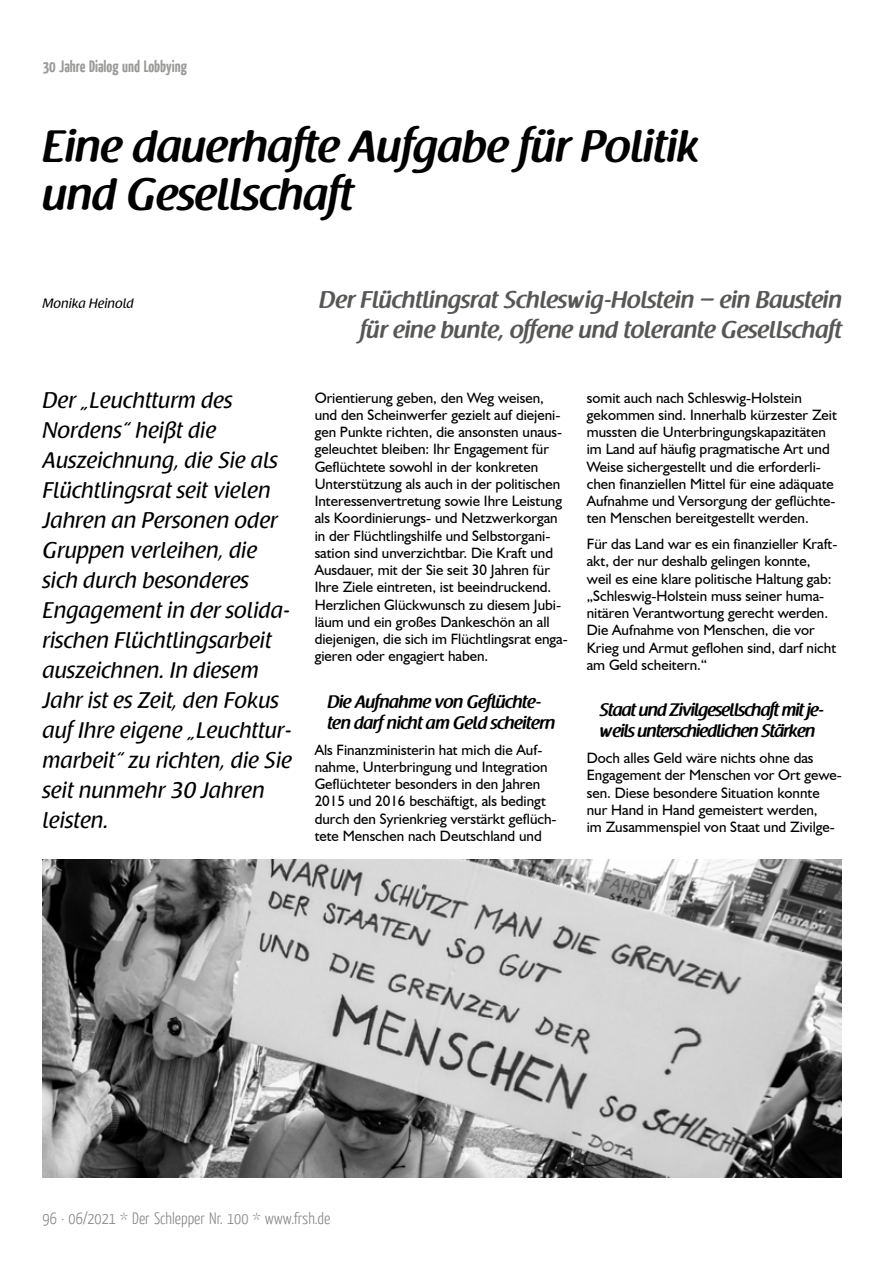
<style>
.page{position:relative;width:893px;height:1263px;background:#fff}
.page>*{position:absolute;margin:0;border:0;box-sizing:border-box;transform-origin:0 0}
.t1{font:600 45px/48px "Raspoutine";color:#000}
.t2{font:600 24px/30px "Raspoutine";color:#575756;text-align:right}
.t3{font:22.5px/30px "Raspoutine Classic";color:#000}
.t4{font:600 18px/21px "Raspoutine";letter-spacing:-.04em;color:#000}
.t5{font:600 18px/21px "Raspoutine";letter-spacing:-.02em;color:#000}
.t6{font:300 16.5px "Yanone Kaffeesatz";color:#878787}
.t7{font:700 16.5px "Yanone Kaffeesatz";color:#575756}
.t8{font:15px/17.2px "Humanist 521 BT";color:#000}
.t9{font:13.5px "Raspoutine Classic";color:#000}
</style>
<div class="page">
<img style="left:43px;top:859px;width:799px;height:319px">
<p class="t7" style="left:43px;top:55px;width:146px">30 Jahre Dialog und Lobbying</p>
<h1 class="t1" style="left:43px;top:123px;width:658px">Eine dauerhafte Aufgabe für Politik und Gesellschaft</h1>
<p class="t9" style="left:43px;top:295px;width:93px">Monika Heinold</p>
<p class="t3" style="left:43px;top:385px;width:251px">Der „Leuchtturm des<br>Nordens“ heißt die<br>Auszeichnung, die Sie als<br>Flüchtlingsrat seit vielen<br>Jahren an Personen oder<br>Gruppen verleihen, die sich durch besonderes<br>Engagement in der solida&shy;rischen Flüchtlingsarbeit auszeichnen. In diesem<br>Jahr ist es Zeit, den Fokus auf Ihre eigene „Leuchttur&shy;marbeit“ zu richten, die Sie seit nunmehr 30 Jahren leisten.</p>
<h2 class="t2" style="left:319px;top:285px;width:524px">Der Flüchtlingsrat Schleswig-Holstein – ein Baustein für eine bunte, offene und tolerante Gesellschaft</h2>
<p class="t8" style="left:315px;top:389px;width:255px">Orientierung geben, den Weg weisen, und den Scheinwerfer gezielt auf diejeni&shy;gen Punkte richten, die ansonsten unaus&shy;geleuchtet bleiben: Ihr Engagement für Geflüchtete sowohl in der konkreten Unterstützung als auch in der politischen Interessenvertretung sowie Ihre Leistung als Koordinierungs- und Netzwerkorgan in der Flüchtlingshilfe und Selbstorgani&shy;sation sind unverzichtbar. Die Kraft und Ausdauer, mit der Sie seit 30 Jahren für Ihre Ziele eintreten, ist beeindruckend.<br>Herzlichen Glückwunsch zu diesem Jubi&shy;läum und ein großes Dankeschön an all diejenigen, die sich im Flüchtlingsrat enga&shy;gieren oder engagiert haben.</p>
<p class="t5" style="left:327px;top:692px;width:229px">Die Aufnahme von Geflüchte&shy;ten darf nicht am Geld scheitern</p>
<p class="t8" style="left:315px;top:741px;width:243px">Als Finanzministerin hat mich die Auf&shy;nahme, Unterbringung und Integration Geflüchteter besonders in den Jahren 2015 und 2016 beschäftigt, als bedingt durch den Syrienkrieg verstärkt geflüch&shy;tete Menschen nach Deutschland und</p>
<p class="t8" style="left:587px;top:389px;width:252px">somit auch nach Schleswig-Holstein gekommen sind. Innerhalb kürzester Zeit mussten die Unterbringungskapazitäten im Land auf häufig pragmatische Art und Weise sichergestellt und die erforderli&shy;chen finanziellen Mittel für eine adäquate Aufnahme und Versorgung der geflüchte&shy;ten Menschen bereitgestellt werden.</p>
<p class="t8" style="left:587px;top:535px;width:252px">Für das Land war es ein finanzieller Kraft&shy;akt, der nur deshalb gelingen konnte, weil es eine klare politische Haltung gab: „Schleswig-Holstein muss seiner huma&shy;nitären Verantwortung gerecht werden.<br>Die Aufnahme von Menschen, die vor Krieg und Armut geflohen sind, darf nicht am Geld scheitern.“</p>
<p class="t4" style="left:600px;top:700px;width:226px">Staat und Zivilgesellschaft mit je&shy;weils unterschiedlichen Stärken</p>
<p class="t8" style="left:587px;top:749px;width:257px">Doch alles Geld wäre nichts ohne das Engagement der Menschen vor Ort gewe&shy;sen. Diese besondere Situation konnte nur Hand in Hand gemeistert werden,<br>im Zusammenspiel von Staat und Zivilge-</p>
<p class="t6" style="left:43px;top:1208px;width:289px">96 · 06/2021 * Der Schlepper Nr. 100 * www.frsh.de</p>
</div>
